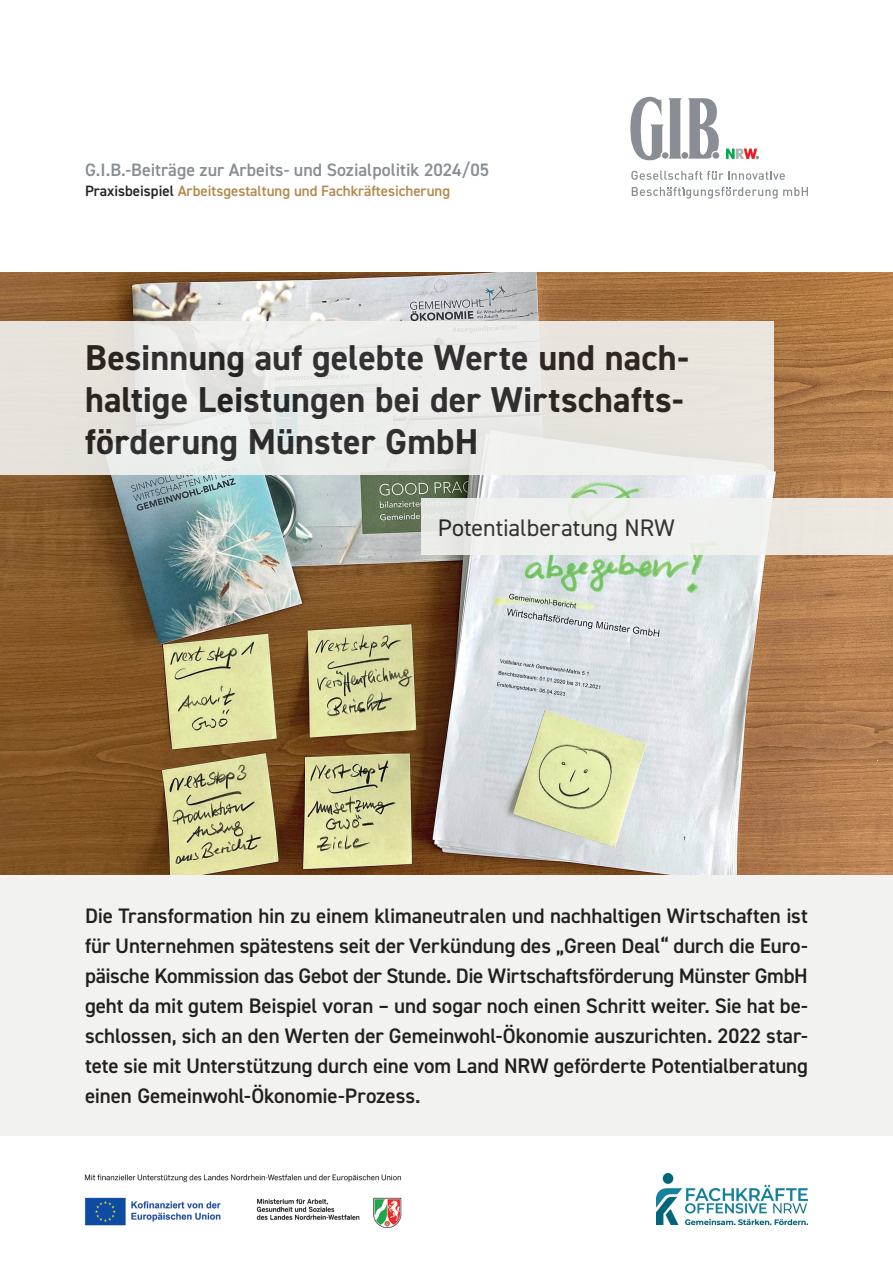
<style>
.page{position:relative;width:893px;height:1263px;background:#fff}
.page>*{position:absolute;margin:0;border:0;box-sizing:border-box;transform-origin:0 0}
.t1{font:700 36px/42px "DIN2014";letter-spacing:.005em;color:#231f20}
.t2{font:24px "DIN2014";letter-spacing:-.005em;color:#231f20}
._03_Vorspann_Praxisbeispiel{font:600 21px/30px "DIN2014";letter-spacing:-.005em;color:#231f20;text-align:justify}
.t3{font:600 18px "DIN2014";color:#888e93}
.t4{font:600 15px "DIN2014";color:#b1894c}
.s1{color:#231f20}
</style>
<div class="page">
<img style="left:0;top:272px;width:893px;height:603px">
<svg style="left:688px;top:98px;width:31px;height:61px"></svg>
<div style="left:681px;top:152px;width:7px;height:7px;background:#888e93;border-radius:50%"></div>
<div style="left:712px;top:152px;width:7px;height:7px;background:#888e93;border-radius:50%"></div>
<svg style="left:630px;top:97px;width:52px;height:63px"></svg>
<svg style="left:726px;top:149px;width:33px;height:10px"></svg>
<svg style="left:632px;top:187px;width:176px;height:12px"></svg>
<svg style="left:631px;top:171px;width:154px;height:9px"></svg>
<img style="left:84px;top:1174px;width:318px;height:55px">
<img style="left:657px;top:1174px;width:151px;height:51px">
<div style="left:0;top:875px;width:893px;height:260px;background:#f2f3f0"></div>
<div style="left:421px;top:498px;width:472px;height:57px;background:linear-gradient(to bottom,#edede9,#eeede9)"></div>
<div style="left:0;top:321px;width:774px;height:153px;background:#e9e7e4"></div>
<p class="t3" style="left:85px;top:158px;width:406px">G.I.B.-Beiträge zur Arbeits- und Sozialpolitik 2024/05</p>
<p class="t4" style="left:85px;top:180px;width:367px"><span class="s1">Praxisbeispiel</span> Arbeitsgestaltung und Fachkräftesicherung</p>
<h1 class="t1" style="left:85px;top:336px;width:605px">Besinnung auf gelebte Werte und nach&shy;haltige Leistungen bei der Wirtschafts&shy;förderung Münster GmbH</h1>
<p class="t2" style="left:438px;top:513px;width:238px">Potentialberatung NRW</p>
<p class="_03_Vorspann_Praxisbeispiel" style="left:85px;top:900px;width:724px">Die Transformation hin zu einem klimaneutralen und nachhaltigen Wirtschaften ist für Unternehmen spätestens seit der Verkündung des „Green Deal“ durch die Euro&shy;päische Kommission das Gebot der Stunde. Die Wirtschaftsförderung Münster GmbH geht da mit gutem Beispiel voran – und sogar noch einen Schritt weiter. Sie hat be&shy;schlossen, sich an den Werten der Gemeinwohl-Ökonomie auszurichten. 2022 star&shy;tete sie mit Unterstützung durch eine vom Land NRW geförderte Potentialberatung einen Gemeinwohl-Ökonomie-Prozess.</p>
</div>
